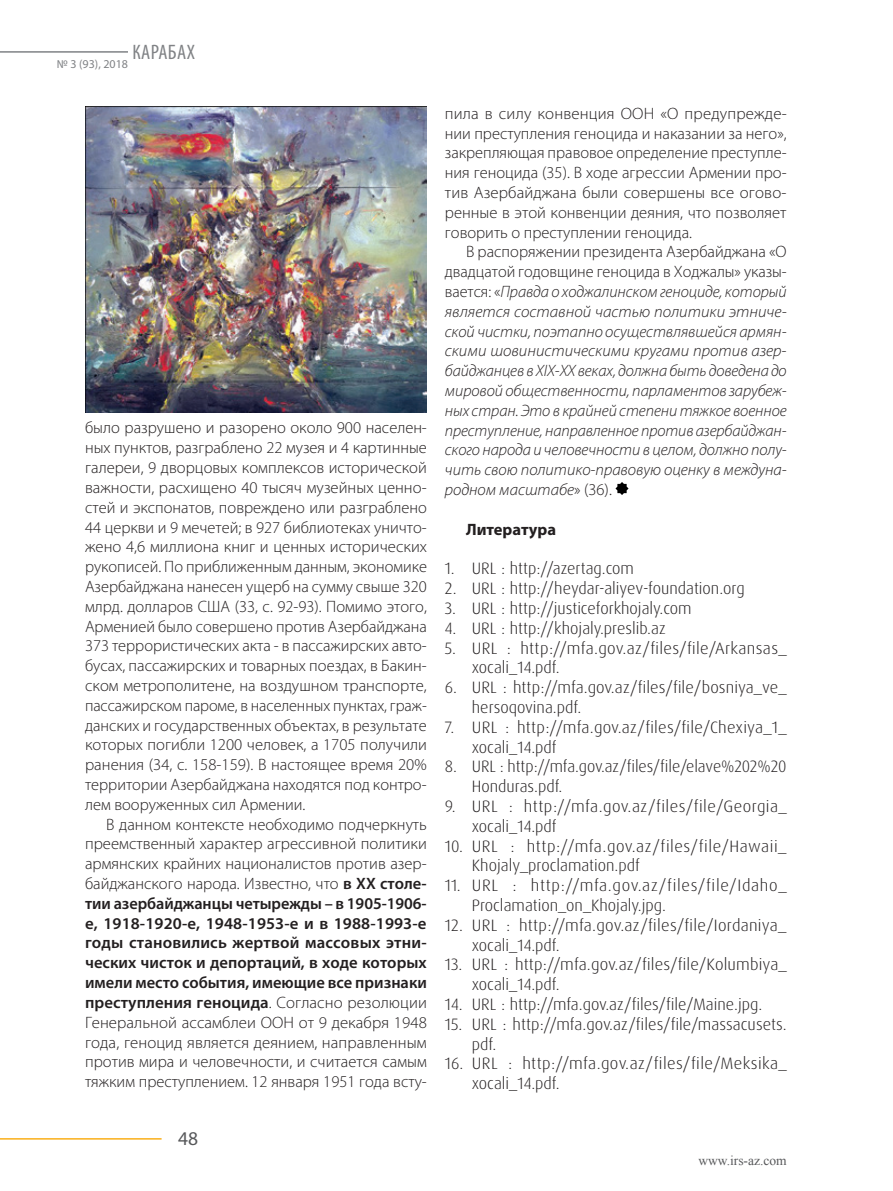
<style>
.page{position:relative;width:893px;height:1191px;background:#fff}
.page>*{position:absolute;margin:0;border:0;box-sizing:border-box;transform-origin:0 0}
.t1{font:condensed 21px "Myriad Pro";letter-spacing:.02em;color:#808285}
.t2{font:19.5px "Myriad Pro";color:#57585a}
.t3{font:300 16.5px "Myriad Pro";color:#231f20}
.t4{font:300 16.5px/19.8px "Dax Pro";color:#231f20}
.t5{font:italic 300 16.5px "Myriad Pro";color:#231f20}
.t6{font:600 16.5px "Myriad Pro";color:#231f20}
.t7{font:300 16.5px/19.8px "Dax Pro";letter-spacing:.025em;color:#231f20}
.t8{font:300 16.5px/19.8px "Dax Pro";letter-spacing:.02em;color:#231f20}
.t9{font:700 16.5px "Myriad Pro";color:#231f20}
.t10{font:13.5px "Times New Roman";color:#57585a}
.t11{font:12px "Myriad Pro";color:#808285}
.s1{font-weight:600}
.s2{font-weight:300}
.s3{font-style:normal}
</style>
<div class="page">
<hr style="left:0;top:51px;width:128px;height:2px;background:#808285">
<hr style="left:0;top:1138px;width:162px;height:1px;background:#faaf18">
<svg style="left:615px;top:482px;width:14px;height:13px"></svg>
<img style="left:85px;top:106px;width:342px;height:306px">
<p class="t1" style="left:132px;top:39px;width:64px">КАРАБАХ</p>
<p class="t11" style="left:57px;top:56px;width:73px">№ 3 (93), 2018</p>
<p class="t3" style="left:85px;top:419px;width:343px">было разрушено и разорено около 900 населен-</p>
<p class="t3" style="left:85px;top:439px;width:343px">ных пунктов, разграблено 22 музея и 4 картинные</p>
<p class="t3" style="left:85px;top:458px;width:343px">галереи, 9 дворцовых комплексов исторической</p>
<p class="t3" style="left:85px;top:478px;width:343px">важности, расхищено 40 тысяч музейных ценно-</p>
<p class="t3" style="left:85px;top:498px;width:343px">стей и экспонатов, повреждено или разграблено</p>
<p class="t3" style="left:85px;top:518px;width:343px">44 церкви и 9 мечетей; в 927 библиотеках уничто-</p>
<p class="t3" style="left:85px;top:538px;width:344px">жено 4,6 миллиона книг и ценных исторических</p>
<p class="t3" style="left:85px;top:557px;width:344px">рукописей. По приближенным данным, экономике</p>
<p class="t3" style="left:85px;top:577px;width:343px">Азербайджана нанесен ущерб на сумму свыше 320</p>
<p class="t3" style="left:85px;top:597px;width:343px">млрд. долларов США (33, с. 92-93). Помимо этого,</p>
<p class="t3" style="left:85px;top:617px;width:343px">Арменией было совершено против Азербайджана</p>
<p class="t3" style="left:85px;top:637px;width:343px">373 террористических акта - в пассажирских авто-</p>
<p class="t3" style="left:85px;top:656px;width:343px">бусах, пассажирских и товарных поездах, в Бакин-</p>
<p class="t3" style="left:85px;top:676px;width:343px">ском метрополитене, на воздушном транспорте,</p>
<p class="t3" style="left:85px;top:696px;width:343px">пассажирском пароме, в населенных пунктах, граж-</p>
<p class="t3" style="left:85px;top:716px;width:343px">данских и государственных объектах, в результате</p>
<p class="t3" style="left:85px;top:736px;width:344px">которых погибли 1200 человек, а 1705 получили</p>
<p class="t3" style="left:85px;top:755px;width:343px">ранения (34, с. 158-159). В настоящее время 20%</p>
<p class="t3" style="left:85px;top:775px;width:343px">территории Азербайджана находятся под контро-</p>
<p class="t3" style="left:85px;top:795px;width:222px">лем вооруженных сил Армении.</p>
<p class="t3" style="left:106px;top:815px;width:322px">В данном контексте необходимо подчеркнуть</p>
<p class="t3" style="left:85px;top:835px;width:343px">преемственный характер агрессивной политики</p>
<p class="t3" style="left:85px;top:854px;width:343px">армянских крайних националистов против азер-</p>
<p class="t3" style="left:85px;top:874px;width:343px">байджанского народа. Известно, что <span class="s1">в ХХ столе-</span></p>
<p class="t6" style="left:85px;top:892px;width:343px">тии азербайджанцы четырежды – в 1905-1906-</p>
<p class="t6" style="left:85px;top:912px;width:343px">е, 1918-1920-е, 1948-1953-е и в 1988-1993-е</p>
<p class="t6" style="left:85px;top:932px;width:343px">годы становились жертвой массовых этни-</p>
<p class="t6" style="left:85px;top:952px;width:343px">ческих чисток и депортаций, в ходе которых</p>
<p class="t6" style="left:85px;top:972px;width:343px">имели место события, имеющие все признаки</p>
<p class="t6" style="left:85px;top:991px;width:343px">преступления геноцида<span class="s2">. Согласно резолюции</span></p>
<p class="t3" style="left:85px;top:1013px;width:343px">Генеральной ассамблеи ООН от 9 декабря 1948</p>
<p class="t3" style="left:85px;top:1033px;width:343px">года, геноцид является деянием, направленным</p>
<p class="t3" style="left:85px;top:1052px;width:343px">против мира и человечности, и считается самым</p>
<p class="t3" style="left:85px;top:1072px;width:343px">тяжким преступлением. 12 января 1951 года всту-</p>
<p class="t2" style="left:178px;top:1126px;width:22px">48</p>
<p class="t3" style="left:445px;top:104px;width:343px">пила в силу конвенция ООН «О предупрежде-</p>
<p class="t3" style="left:445px;top:124px;width:343px">нии преступления геноцида и наказании за него»,</p>
<p class="t3" style="left:445px;top:144px;width:343px">закрепляющая правовое определение преступле-</p>
<p class="t3" style="left:445px;top:164px;width:343px">ния геноцида (35). В ходе агрессии Армении про-</p>
<p class="t3" style="left:445px;top:183px;width:342px">тив Азербайджана были совершены все огово-</p>
<p class="t3" style="left:445px;top:203px;width:343px">ренные в этой конвенции деяния, что позволяет</p>
<p class="t3" style="left:445px;top:223px;width:249px">говорить о преступлении геноцида.</p>
<p class="t3" style="left:466px;top:243px;width:322px">В распоряжении президента Азербайджана «О</p>
<p class="t3" style="left:445px;top:263px;width:343px">двадцатой годовщине геноцида в Ходжалы» указы-</p>
<p class="t5" style="left:445px;top:283px;width:343px"><span class="s3">вается: «</span>Правда о ходжалинском геноциде, который</p>
<p class="t5" style="left:445px;top:302px;width:343px">является составной частью политики этниче-</p>
<p class="t5" style="left:445px;top:322px;width:343px">ской чистки, поэтапно осуществлявшейся армян-</p>
<p class="t5" style="left:445px;top:342px;width:342px">скими шовинистическими кругами против азер-</p>
<p class="t5" style="left:445px;top:362px;width:343px">байджанцев в XIX-XX веках, должна быть доведена до</p>
<p class="t5" style="left:445px;top:382px;width:343px">мировой общественности, парламентов зарубеж-</p>
<p class="t5" style="left:445px;top:401px;width:343px">ных стран. Это в крайней степени тяжкое военное</p>
<p class="t5" style="left:445px;top:421px;width:343px">преступление, направленное против азербайджан-</p>
<p class="t5" style="left:445px;top:441px;width:343px">ского народа и человечности в целом, должно полу-</p>
<p class="t5" style="left:445px;top:461px;width:343px">чить свою политико-правовую оценку в междуна-</p>
<p class="t5" style="left:445px;top:481px;width:168px">родном масштабе<span class="s3">» (36).</span></p>
<p class="t9" style="left:466px;top:518px;width:91px">Литература</p>
<p class="t4" style="left:445px;top:558px;width:191px">1. URL : http://azertag.com</p>
<p class="t4" style="left:445px;top:578px;width:301px">2. URL : http://heydar-aliyev-foundation.org</p>
<p class="t4" style="left:445px;top:598px;width:248px">3. URL : http://justiceforkhojaly.com</p>
<p class="t4" style="left:445px;top:618px;width:222px">4. URL : http://khojaly.preslib.az</p>
<p class="t8" style="left:472px;top:638px;width:316px;text-indent:-27px">5. URL : http://mfa.gov.az/files/file/Arkansas_ xocali_14.pdf.</p>
<p class="t4" style="left:472px;top:677px;width:316px;text-indent:-27px">6. URL : http://mfa.gov.az/files/file/bosniya_ve_ hersoqovina.pdf.</p>
<p class="t4" style="left:472px;top:717px;width:316px;text-indent:-27px">7. URL : http://mfa.gov.az/files/file/Chexiya_1_ xocali_14.pdf</p>
<p class="t4" style="left:472px;top:756px;width:316px;text-indent:-27px">8. URL : http://mfa.gov.az/files/file/elave%202%20<br>Honduras.pdf.</p>
<p class="t7" style="left:472px;top:796px;width:316px;text-indent:-27px">9. URL : http://mfa.gov.az/files/file/Georgia_ xocali_14.pdf</p>
<p class="t4" style="left:472px;top:836px;width:316px;text-indent:-27px">10. URL : http://mfa.gov.az/files/file/Hawaii_<br>Khojaly_proclamation.pdf</p>
<p class="t4" style="left:472px;top:875px;width:316px;text-indent:-27px">11. URL : http://mfa.gov.az/files/file/Idaho_<br>Proclamation_on_Khojaly.jpg.</p>
<p class="t4" style="left:472px;top:915px;width:316px;text-indent:-27px">12. URL : http://mfa.gov.az/files/file/Iordaniya_ xocali_14.pdf.</p>
<p class="t4" style="left:472px;top:954px;width:316px;text-indent:-27px">13. URL : http://mfa.gov.az/files/file/Kolumbiya_ xocali_14.pdf.</p>
<p class="t4" style="left:445px;top:994px;width:319px">14. URL : http://mfa.gov.az/files/file/Maine.jpg.</p>
<p class="t4" style="left:472px;top:1014px;width:316px;text-indent:-27px">15. URL : http://mfa.gov.az/files/file/massacusets. pdf.</p>
<p class="t7" style="left:472px;top:1053px;width:316px;text-indent:-27px">16. URL : http://mfa.gov.az/files/file/Meksika_ xocali_14.pdf.</p>
<p class="t10" style="left:698px;top:1151px;width:90px">www.irs-az.com</p>
</div>
